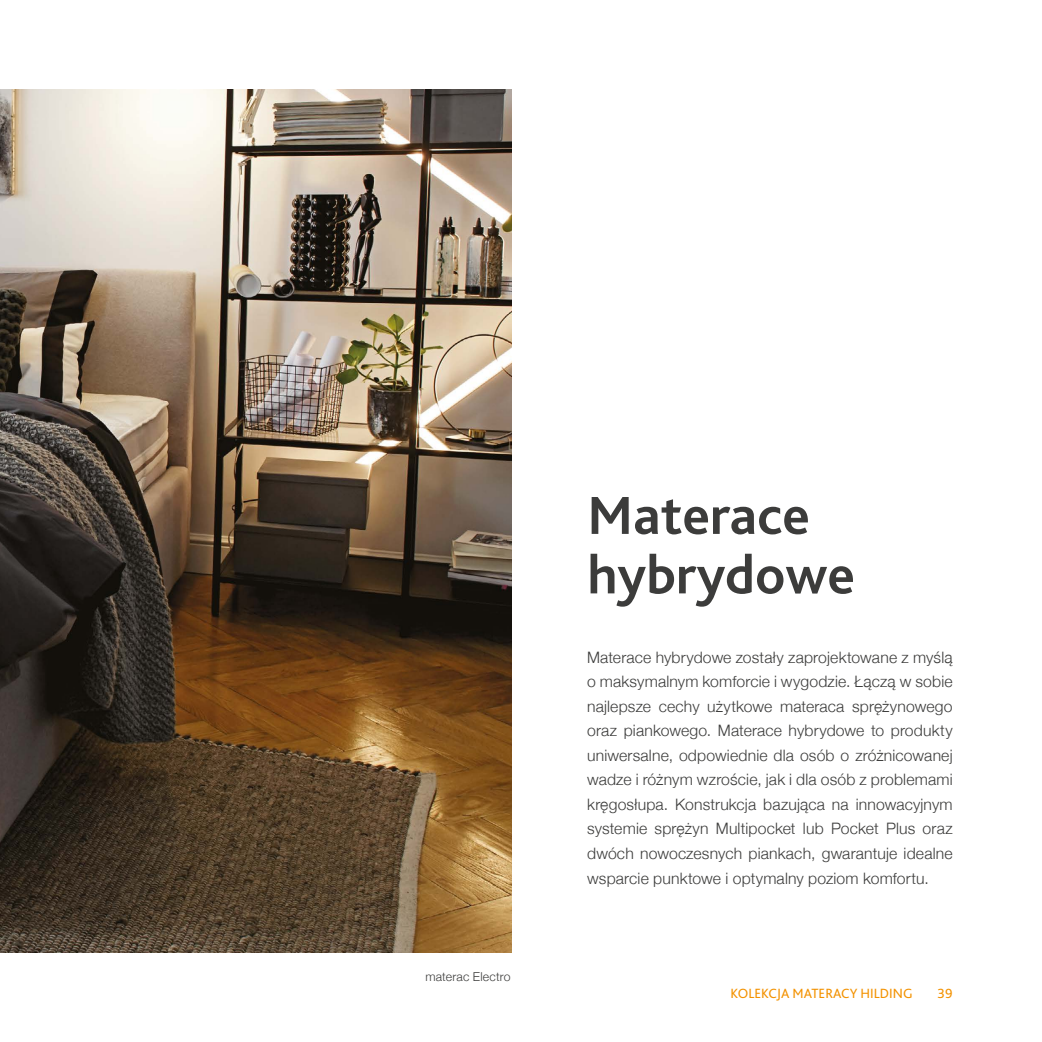
<style>
.page{position:relative;width:1042px;height:1042px;background:#fff}
.page>*{position:absolute;margin:0;border:0;box-sizing:border-box;transform-origin:0 0}
.t1{font:700 56px/59.5px "Bliss Pro";color:#3c3c3b}
.t2{font:300 15.75px/24.5px "Helvetica Neue";letter-spacing:.01em;color:#3c3c3b;text-align:justify}
.t3{font:14px "Bliss Pro";color:#f39200}
.t4{font:300 12.25px "Helvetica Neue";letter-spacing:.015em;color:#3c3c3b}
</style>
<div class="page">
<img style="left:0;top:89px;width:511px;height:863px">
<p class="t4" style="left:425px;top:967px;width:87px">materac Electro</p>
<h1 class="t1" style="left:587px;top:485px;width:269px">Materace hybrydowe</h1>
<p class="t2" style="left:587px;top:644px;width:367px">Materace hybrydowe zostały zaprojektowane z myślą o maksymalnym komforcie i wygodzie. Łączą w sobie najlepsze cechy użytkowe materaca sprężynowego oraz piankowego. Materace hybrydowe to produkty uniwersalne, odpowiednie dla osób o zróżnicowanej wadze i różnym wzroście, jak i dla osób z problemami kręgosłupa. Konstrukcja bazująca na innowacyjnym systemie sprężyn Multipocket lub Pocket Plus oraz dwóch nowoczesnych piankach, gwarantuje idealne wsparcie punktowe i optymalny poziom komfortu.</p>
<p class="t3" style="left:730px;top:984px;width:183px">KOLEKCJA MATERACY HILDING</p>
<p class="t3" style="left:937px;top:984px;width:17px">39</p>
</div>
